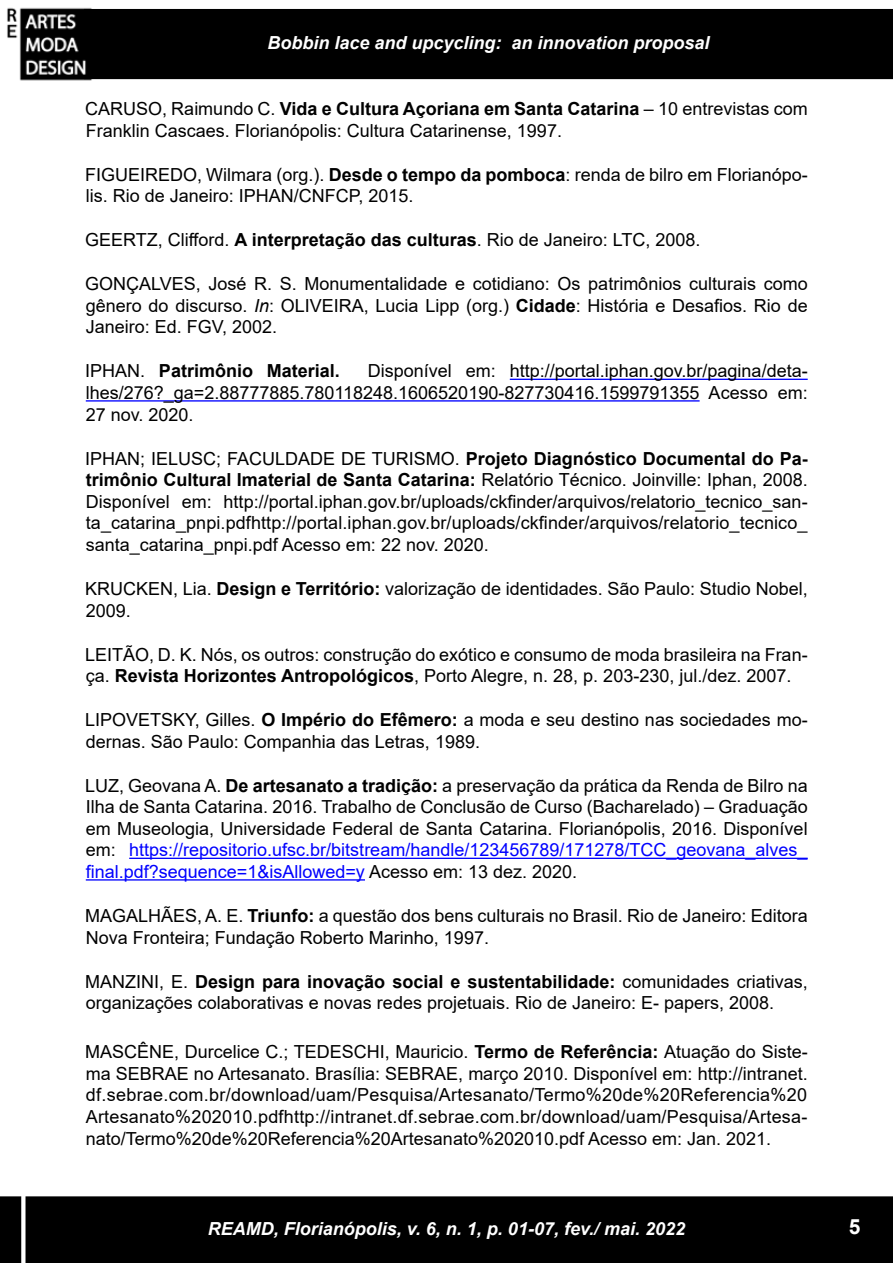
<style>
.page{position:relative;width:893px;height:1263px;background:#fff}
.page>*{position:absolute;margin:0;border:0;box-sizing:border-box;transform-origin:0 0}
.t1{font:700 21px "Arial";color:#fff}
.t2{font:18px/21.6px "Arial";color:#000}
.t3{font:italic 700 18px "Arial";color:#fff}
.t4{font:700 18px "Arial";color:#000}
.s1{font-weight:700}
.s2{font-style:italic}
.s3{font-weight:400}
.s4{color:#00f}
</style>
<div class="page">
<div style="left:85px;top:10px;width:807px;height:68px;background:#000"></div>
<div style="left:84px;top:9px;width:809px;height:70px;border:2px solid #000"></div>
<img style="left:7px;top:7px;width:93px;height:74px">
<div style="left:1px;top:1197px;width:891px;height:65px;background:#000"></div>
<div style="left:0;top:1196px;width:893px;height:67px;border:2px solid #000"></div>
<div style="left:21px;top:383px;width:5px;height:880px;background:#fff"></div>
<hr style="left:510px;top:379px;width:298px;height:1px;background:#00f">
<hr style="left:86px;top:400px;width:614px;height:2px;background:#00f">
<hr style="left:129px;top:858px;width:679px;height:1px;background:#00f">
<hr style="left:86px;top:879px;width:279px;height:1px;background:#00f">
<p class="t3" style="left:267px;top:30px;width:444px">Bobbin lace and upcycling: an innovation proposal</p>
<p class="t2" style="left:85px;top:98px;width:724px">CARUSO, Raimundo C. <span class="s1">Vida e Cultura Açoriana em Santa Catarina</span> – 10 entrevistas com<br>Franklin Cascaes. Florianópolis: Cultura Catarinense, 1997.</p>
<p class="t2" style="left:85px;top:163px;width:724px">FIGUEIREDO, Wilmara (org.). <span class="s1">Desde o tempo da pomboca</span>: renda de bilro em Florianópo&shy;lis. Rio de Janeiro: IPHAN/CNFCP, 2015.</p>
<p class="t2" style="left:85px;top:229px;width:617px">GEERTZ, Clifford. <span class="s1">A interpretação das culturas</span>. Rio de Janeiro: LTC, 2008.</p>
<p class="t2" style="left:85px;top:273px;width:724px;text-align:justify">GONÇALVES, José R. S. Monumentalidade e cotidiano: Os patrimônios culturais como gênero do discurso. <span class="s2">In</span>: OLIVEIRA, Lucia Lipp (org.) <span class="s1">Cidade</span>: História e Desafios. Rio de Janeiro: Ed. FGV, 2002.</p>
<p class="t4" style="left:85px;top:358px;width:256px"><span class="s3">IPHAN.</span> Patrimônio Material.</p>
<p class="t2" style="left:86px;top:360px;width:723px;text-align:justify;text-indent:282px">Disponível em: http://portal.iphan.gov.br/pagina/deta&shy;lhes/276?_ga=2.88777885.780118248.1606520190-827730416.1599791355 Acesso em:<br>27 nov. 2020.</p>
<p class="t2" style="left:85px;top:447px;width:724px;text-align:justify">IPHAN; IELUSC; FACULDADE DE TURISMO. <span class="s1">Projeto Diagnóstico Documental do Pa&shy;trimônio Cultural Imaterial de Santa Catarina:</span> Relatório Técnico. Joinville: Iphan, 2008.<br>Disponível em: http://portal.iphan.gov.br/uploads/ckfinder/arquivos/relatorio_tecnico_san&shy;ta_catarina_pnpi.pdfhttp://portal.iphan.gov.br/uploads/ckfinder/arquivos/relatorio_tecnico_ santa_catarina_pnpi.pdf Acesso em: 22 nov. 2020.</p>
<p class="t2" style="left:85px;top:578px;width:724px">KRUCKEN, Lia. <span class="s1">Design e Território:</span> valorização de identidades. São Paulo: Studio Nobel,<br>2009.</p>
<p class="t2" style="left:85px;top:643px;width:724px">LEITÃO, D. K. Nós, os outros: construção do exótico e consumo de moda brasileira na Fran&shy;ça. <span class="s1">Revista Horizontes Antropológicos</span>, Porto Alegre, n. 28, p. 203-230, jul./dez. 2007.</p>
<p class="t2" style="left:85px;top:709px;width:724px">LIPOVETSKY, Gilles. <span class="s1">O Império do Efêmero:</span> a moda e seu destino nas sociedades mo&shy;dernas. São Paulo: Companhia das Letras, 1989.</p>
<p class="t2" style="left:85px;top:774px;width:724px;text-align:justify">LUZ, Geovana A. <span class="s1">De artesanato a tradição:</span> a preservação da prática da Renda de Bilro na Ilha de Santa Catarina. 2016. Trabalho de Conclusão de Curso (Bacharelado) – Graduação em Museologia, Universidade Federal de Santa Catarina. Florianópolis, 2016. Disponível em: <span class="s4">https://repositorio.ufsc.br/bitstream/handle/123456789/171278/TCC_geovana_alves_ final.pdf?sequence=1&amp;isAllowed=y</span> Acesso em: 13 dez. 2020.</p>
<p class="t2" style="left:85px;top:905px;width:724px">MAGALHÃES, A. E. <span class="s1">Triunfo:</span> a questão dos bens culturais no Brasil. Rio de Janeiro: Editora<br>Nova Fronteira; Fundação Roberto Marinho, 1997.</p>
<p class="t2" style="left:85px;top:970px;width:724px">MANZINI, E. <span class="s1">Design para inovação social e sustentabilidade:</span> comunidades criativas, organizações colaborativas e novas redes projetuais. Rio de Janeiro: E- papers, 2008.</p>
<p class="t2" style="left:85px;top:1041px;width:724px;text-align:justify">MASCÊNE, Durcelice C.; TEDESCHI, Mauricio. <span class="s1">Termo de Referência:</span> Atuação do Siste&shy;ma SEBRAE no Artesanato. Brasília: SEBRAE, março 2010. Disponível em: http://intranet. df.sebrae.com.br/download/uam/Pesquisa/Artesanato/Termo%20de%20Referencia%20<br>Artesanato%202010.pdfhttp://intranet.df.sebrae.com.br/download/uam/Pesquisa/Artesa&shy;nato/Termo%20de%20Referencia%20Artesanato%202010.pdf Acesso em: Jan. 2021.</p>
<p class="t3" style="left:208px;top:1217px;width:479px">REAMD, Florianópolis, v. 6, n. 1, p. 01-07, fev./ mai. 2022</p>
<p class="t1" style="left:849px;top:1211px;width:13px">5</p>
</div>
